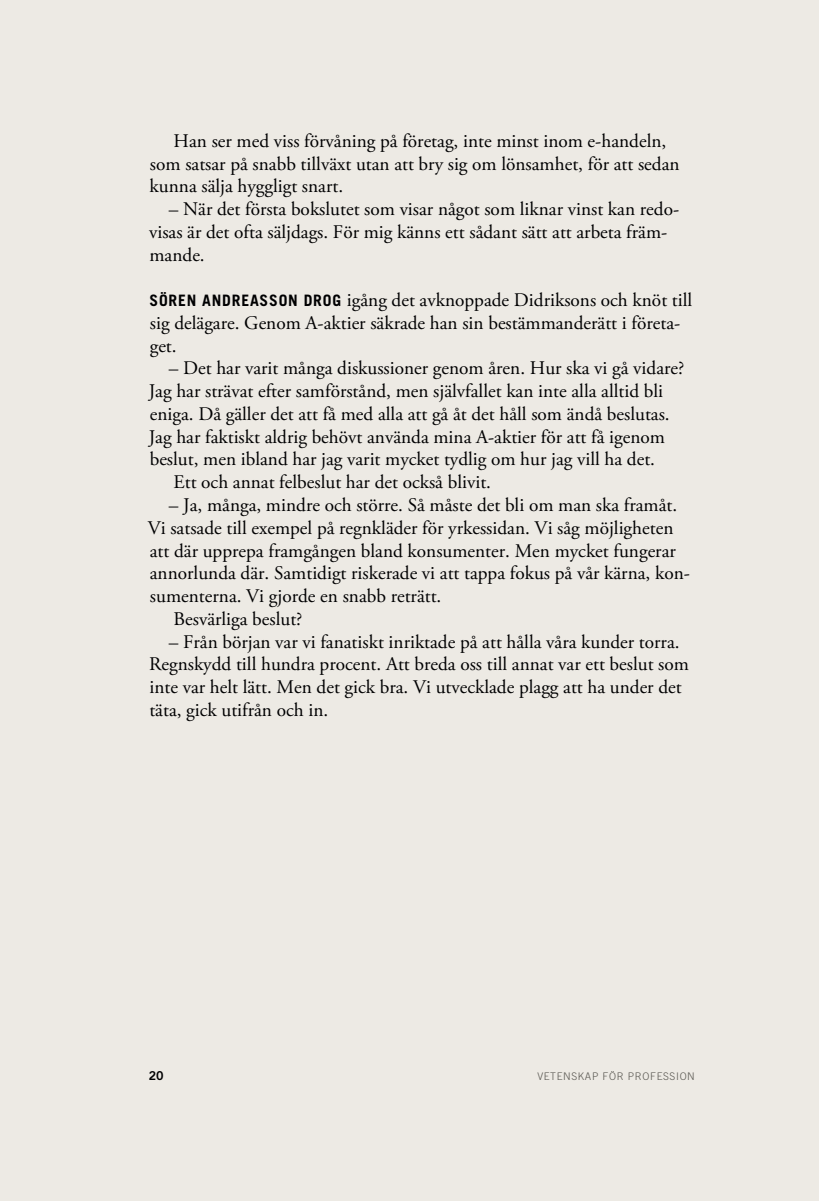
<style>
.page{position:relative;width:819px;height:1201px;background:#fff}
.page>*{position:absolute;margin:0;border:0;box-sizing:border-box;transform-origin:0 0}
.t1{font:19.25px/22.8px "Adobe Garamond Pro";color:#000001}
.t2{font:12.25px "Trade Gothic LT Std Bd 2";color:#000001}
.t3{font:300 10.5px "Trade Gothic LT Std";letter-spacing:.06em;color:#5a5852}
.s1{font-family:"Trade Gothic LT Std";font-weight:700;font-size:15.75px}
</style>
<div class="page">
<div style="left:0;top:0;width:819px;height:1200px;background:#edeae4"></div>
<p class="t1" style="left:150px;top:130px;width:531px;text-indent:24px">Han ser med viss förvåning på företag, inte minst inom e-handeln, som satsar på snabb tillväxt utan att bry sig om lönsamhet, för att sedan kunna sälja hyggligt snart.</p>
<p class="t1" style="left:149px;top:198px;width:531px;text-indent:20px">– När det första bokslutet som visar något som liknar vinst kan redo&shy;visas är det ofta säljdags. För mig känns ett sådant sätt att arbeta främ&shy;mande.</p>
<p class="t1" style="left:149px;top:289px;width:544px"><span class="s1">SÖREN ANDREASS ON DROG</span> igång det avknoppade Didriksons och knöt till sig delägare. Genom A-aktier säkrade han sin bestämmanderätt i företa&shy;get.</p>
<p class="t1" style="left:169px;top:357px;width:517px">– Det har varit många diskussioner genom åren. Hur ska vi gå vidare?</p>
<p class="t1" style="left:149px;top:380px;width:516px">Jag har strävat efter samförstånd, men självfallet kan inte alla alltid bli</p>
<p class="t1" style="left:150px;top:403px;width:521px">eniga. Då gäller det att få med alla att gå åt det håll som ändå beslutas.</p>
<p class="t1" style="left:149px;top:426px;width:518px">Jag har faktiskt aldrig behövt använda mina A-aktier för att få igenom</p>
<p class="t1" style="left:150px;top:448px;width:507px">beslut, men ibland har jag varit mycket tydlig om hur jag vill ha det.</p>
<p class="t1" style="left:173px;top:471px;width:319px">Ett och annat felbeslut har det också blivit.</p>
<p class="t1" style="left:169px;top:494px;width:510px">– Ja, många, mindre och större. Så måste det bli om man ska framåt.</p>
<p class="t1" style="left:148px;top:517px;width:527px">Vi satsade till exempel på regnkläder för yrkessidan. Vi såg möjligheten</p>
<p class="t1" style="left:150px;top:540px;width:527px">att där upprepa framgången bland konsumenter. Men mycket fungerar</p>
<p class="t1" style="left:150px;top:562px;width:541px">annorlunda där. Samtidigt riskerade vi att tappa fokus på vår kärna, kon-</p>
<p class="t1" style="left:150px;top:585px;width:293px">sumenterna. Vi gjorde en snabb reträtt.</p>
<p class="t1" style="left:173px;top:608px;width:130px">Besvärliga beslut?</p>
<p class="t1" style="left:149px;top:631px;width:541px;text-indent:20px">– Från början var vi fanatiskt inriktade på att hålla våra kunder torra.<br>Regnskydd till hundra procent. Att breda oss till annat var ett beslut som inte var helt lätt. Men det gick bra. Vi utvecklade plagg att ha under det täta, gick utifrån och in.</p>
<p class="t2" style="left:149px;top:1068px;width:16px">20</p>
<p class="t3" style="left:537px;top:1070px;width:159px">VETENSKAP FÖR PROFESSION</p>
</div>
